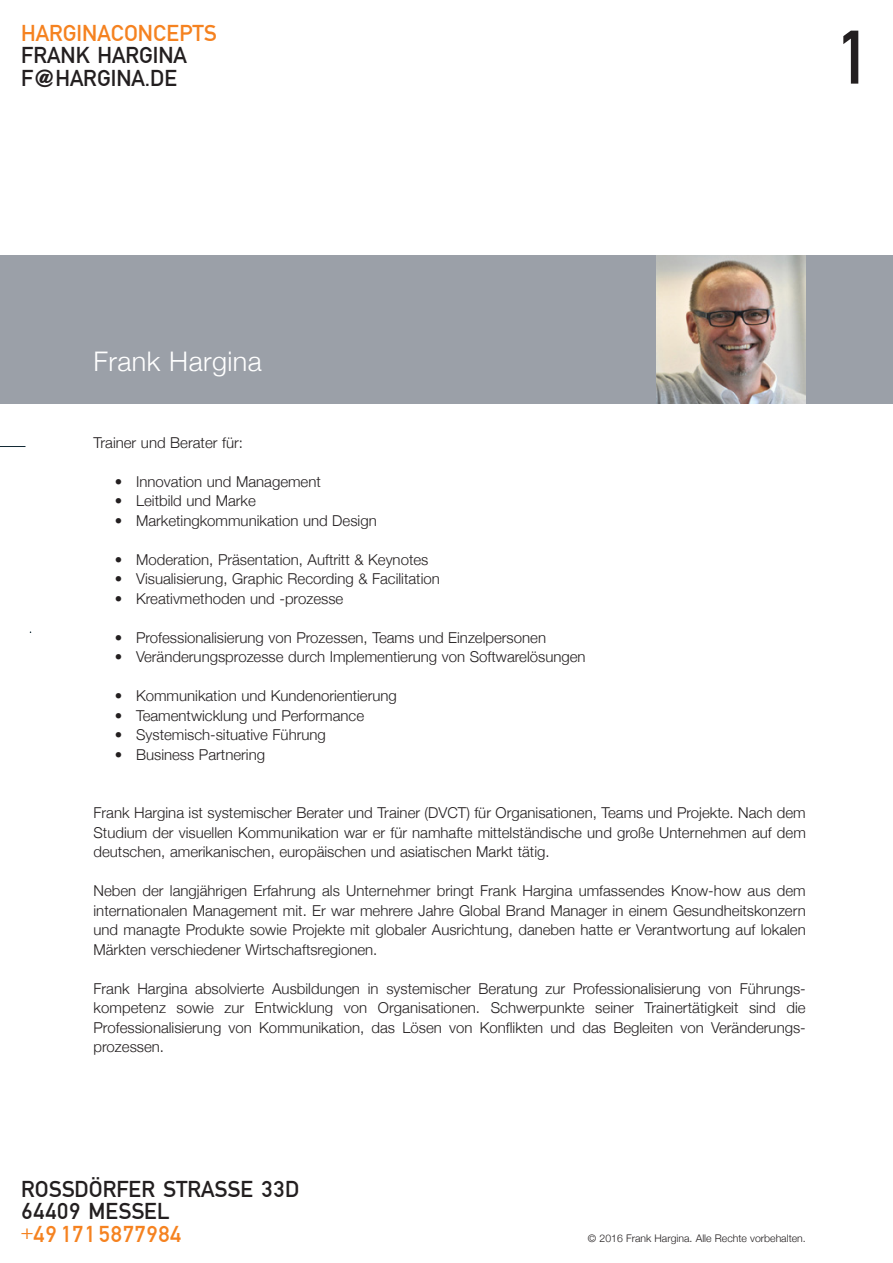
<style>
.page{position:relative;width:893px;height:1263px;background:#fff}
.page>*{position:absolute;margin:0;border:0;box-sizing:border-box;transform-origin:0 0}
.t1{font:79.5px "Fette Mit D";color:#231f20}
.t2{font:300 27px "Helvetica Neue";letter-spacing:.015em;color:#fff}
.t3{font:24px/22.5px "Fette Mit D";color:#231f20}
.t4{font:24px "Fette Mit D";color:#f58220}
.t5{font:300 15px/19.5px "Helvetica Neue";color:#231f20;text-align:justify}
.t6{font:300 10.5px "Helvetica Neue";color:#231f20}
</style>
<div class="page">
<svg style="left:0;top:446px;width:26px;height:1px"></svg>
<div style="left:0;top:255px;width:893px;height:149px;background:#9ba0a8"></div>
<img style="left:657px;top:255px;width:149px;height:149px">
<h3 class="t4" style="left:21px;top:19px;width:197px">HARGINACONCEPTS</h3>
<h3 class="t3" style="left:21px;top:44px;width:167px">FRANK HARGINA<br>F@HARGINA.DE</h3>
<h1 class="t1" style="left:832px;top:11px;width:41px">1</h1>
<h2 class="t2" style="left:94px;top:340px;width:170px">Frank Hargina</h2>
<p class="t5" style="left:94px;top:432px;width:151px">Trainer und Berater für:</p>
<p class="t5" style="left:115px;top:471px;width:208px">• Innovation und Management</p>
<p class="t5" style="left:115px;top:490px;width:143px">• Leitbild und Marke</p>
<p class="t5" style="left:115px;top:510px;width:263px">• Marketingkommunikation und Design</p>
<p class="t5" style="left:115px;top:549px;width:315px">• Moderation, Präsentation, Auftritt &amp; Keynotes</p>
<p class="t5" style="left:115px;top:568px;width:327px">• Visualisierung, Graphic Recording &amp; Facilitation</p>
<p class="t5" style="left:115px;top:588px;width:230px">• Kreativmethoden und -prozesse</p>
<p class="t5" style="left:115px;top:627px;width:433px">• Professionalisierung von Prozessen, Teams und Einzelpersonen</p>
<p class="t5" style="left:115px;top:646px;width:472px">• Veränderungsprozesse durch Implementierung von Softwarelösungen</p>
<p class="t5" style="left:115px;top:685px;width:284px">• Kommunikation und Kundenorientierung</p>
<p class="t5" style="left:115px;top:705px;width:251px">• Teamentwicklung und Performance</p>
<p class="t5" style="left:115px;top:724px;width:213px">• Systemisch-situative Führung</p>
<p class="t5" style="left:115px;top:744px;width:152px">• Business Partnering</p>
<p class="t5" style="left:94px;top:802px;width:714px">Frank Hargina ist systemischer Berater und Trainer (DVCT) für Organisationen, Teams und Projekte. Nach dem Studium der visuellen Kommunikation war er für namhafte mittelständische und große Unternehmen auf dem deutschen, amerikanischen, europäischen und asiatischen Markt tätig.</p>
<p class="t5" style="left:94px;top:880px;width:714px">Neben der langjährigen Erfahrung als Unternehmer bringt Frank Hargina umfassendes Know-how aus dem internationalen Management mit. Er war mehrere Jahre Global Brand Manager in einem Gesundheitskonzern und managte Produkte sowie Projekte mit globaler Ausrichtung, daneben hatte er Verantwortung auf lokalen Märkten verschiedener Wirtschaftsregionen.</p>
<p class="t5" style="left:94px;top:978px;width:714px">Frank Hargina absolvierte Ausbildungen in systemischer Beratung zur Professionalisierung von Führungs&shy;kompetenz sowie zur Entwicklung von Organisationen. Schwerpunkte seiner Trainertätigkeit sind die Professionalisierung von Kommunikation, das Lösen von Konflikten und das Begleiten von Veränderungs&shy;prozessen.</p>
<h3 class="t3" style="left:21px;top:1177px;width:279px">ROSSDÖRFER STRASSE 33D<br>64409 MESSEL</h3>
<h3 class="t4" style="left:21px;top:1220px;width:162px">+49 171 5877984</h3>
<p class="t6" style="left:588px;top:1229px;width:219px">© 2016 Frank Hargina. Alle Rechte vorbehalten.</p>
</div>
